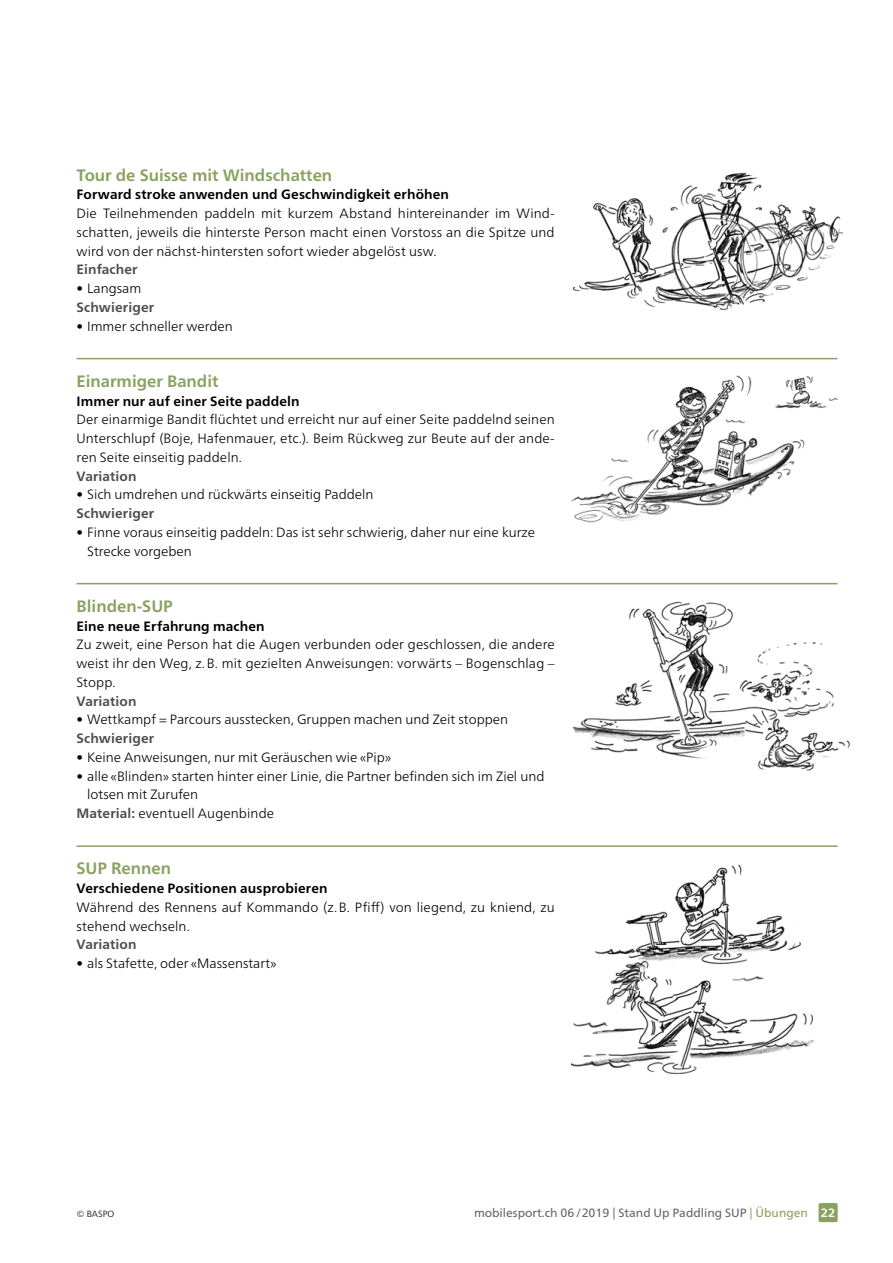
<style>
.page{position:relative;width:893px;height:1263px;background:#fff}
.page>*{position:absolute;margin:0;border:0;box-sizing:border-box;transform-origin:0 0}
.H2_Titel_grün_11pt{font:700 16.5px "Frutiger Neue LT Pro";color:#89a261}
.P_Gundtext_d{font:300 13.5px/18.8px "Frutiger Neue LT Pro";color:#000;text-align:justify}
.P_Lead{font:700 13.5px "Frutiger Neue LT Pro";letter-spacing:.01em;color:#000}
.P_Gundtext_d-2{font:700 13.5px "Frutiger Neue LT Pro";letter-spacing:.01em;color:#4d4d4d}
.t1{font:12px "Frutiger Neue LT Pro";color:#666}
.t2{font:300 9px "Frutiger Neue LT Pro";color:#000}
.s1{font-weight:700;color:#4d4d4d}
.s2{color:#89a261}
.s3{font-weight:700;color:#fff}
</style>
<div class="page">
<div style="left:819px;top:1203px;width:19px;height:19px;background:#89a261;border-radius:2px"></div>
<hr style="left:77px;top:358px;width:760px;height:1px;background:#89a261">
<hr style="left:77px;top:583px;width:760px;height:1px;background:#89a261">
<hr style="left:77px;top:845px;width:760px;height:2px;background:#89a261">
<img style="left:572px;top:172px;width:271px;height:139px">
<img style="left:572px;top:375px;width:267px;height:147px">
<img style="left:572px;top:601px;width:278px;height:170px">
<img style="left:572px;top:864px;width:243px;height:211px">
<h2 class="H2_Titel_grün_11pt" style="left:77px;top:165px;width:257px">Tour de Suisse mit Windschatten</h2>
<p class="P_Lead" style="left:77px;top:187px;width:374px">Forward stroke anwenden und Geschwindigkeit erhöhen</p>
<p class="P_Gundtext_d" style="left:77px;top:204px;width:480px">Die Teilnehmenden paddeln mit kurzem Abstand hintereinander im Wind&shy;schatten, jeweils die hinterste Person macht einen Vorstoss an die Spitze und wird von der nächst-hintersten sofort wieder abgelöst usw.</p>
<p class="P_Gundtext_d-2" style="left:77px;top:262px;width:63px">Einfacher</p>
<p class="P_Gundtext_d" style="left:77px;top:279px;width:66px">• Langsam</p>
<p class="P_Gundtext_d-2" style="left:77px;top:299px;width:79px">Schwieriger</p>
<p class="P_Gundtext_d" style="left:77px;top:316px;width:158px">• Immer schneller werden</p>
<h2 class="H2_Titel_grün_11pt" style="left:77px;top:371px;width:143px">Einarmiger Bandit</h2>
<p class="P_Lead" style="left:77px;top:393px;width:225px">Immer nur auf einer Seite paddeln</p>
<p class="P_Gundtext_d" style="left:77px;top:410px;width:480px">Der einarmige Bandit flüchtet und erreicht nur auf einer Seite paddelnd seinen Unterschlupf (Boje, Hafenmauer, etc.). Beim Rückweg zur Beute auf der ande&shy;ren Seite einseitig paddeln.</p>
<p class="P_Gundtext_d-2" style="left:77px;top:468px;width:62px">Variation</p>
<p class="P_Gundtext_d" style="left:77px;top:485px;width:298px">• Sich umdrehen und rückwärts einseitig Paddeln</p>
<p class="P_Gundtext_d-2" style="left:77px;top:505px;width:79px">Schwieriger</p>
<p class="P_Gundtext_d" style="left:87px;top:523px;width:449px;text-indent:-11px">• Finne voraus einseitig paddeln: Das ist sehr schwierig, daher nur eine kurze<br>Strecke vorgeben</p>
<h2 class="H2_Titel_grün_11pt" style="left:77px;top:596px;width:98px">Blinden-SUP</h2>
<p class="P_Lead" style="left:77px;top:618px;width:190px">Eine neue Erfahrung machen</p>
<p class="P_Gundtext_d" style="left:77px;top:635px;width:480px">Zu zweit, eine Person hat die Augen verbunden oder geschlossen, die andere weist ihr den Weg, z.B. mit gezielten Anweisungen: vorwärts – Bogenschlag – Stopp.</p>
<p class="P_Gundtext_d-2" style="left:77px;top:693px;width:62px">Variation</p>
<p class="P_Gundtext_d" style="left:77px;top:710px;width:433px">• Wettkampf = Parcours ausstecken, Gruppen machen und Zeit stoppen</p>
<p class="P_Gundtext_d-2" style="left:77px;top:730px;width:79px">Schwieriger</p>
<p class="P_Gundtext_d" style="left:77px;top:748px;width:316px">• Keine Anweisungen, nur mit Geräuschen wie «Pip»</p>
<p class="P_Gundtext_d" style="left:87px;top:766px;width:459px;text-indent:-11px">• alle «Blinden» starten hinter einer Linie, die Partner befinden sich im Ziel und lotsen mit Zurufen</p>
<p class="P_Gundtext_d" style="left:77px;top:804px;width:199px"><span class="s1">Material:</span> eventuell Augenbinde</p>
<h2 class="H2_Titel_grün_11pt" style="left:77px;top:859px;width:96px">SUP Rennen</h2>
<p class="P_Lead" style="left:77px;top:880px;width:253px">Verschiedene Positionen ausprobieren</p>
<p class="P_Gundtext_d" style="left:77px;top:898px;width:480px">Während des Rennens auf Kommando (z.B. Pfiff) von liegend, zu kniend, zu stehend wechseln.</p>
<p class="P_Gundtext_d-2" style="left:77px;top:937px;width:62px">Variation</p>
<p class="P_Gundtext_d" style="left:77px;top:954px;width:202px">• als Stafette, oder «Massenstart»</p>
<p class="t2" style="left:77px;top:1208px;width:39px">© BASPO</p>
<p class="t1" style="left:474px;top:1205px;width:363px">mobilesport.ch 06/2019 | Stand Up Paddling SUP <span class="s2">| Übungen</span> <span class="s3">22</span></p>
</div>
